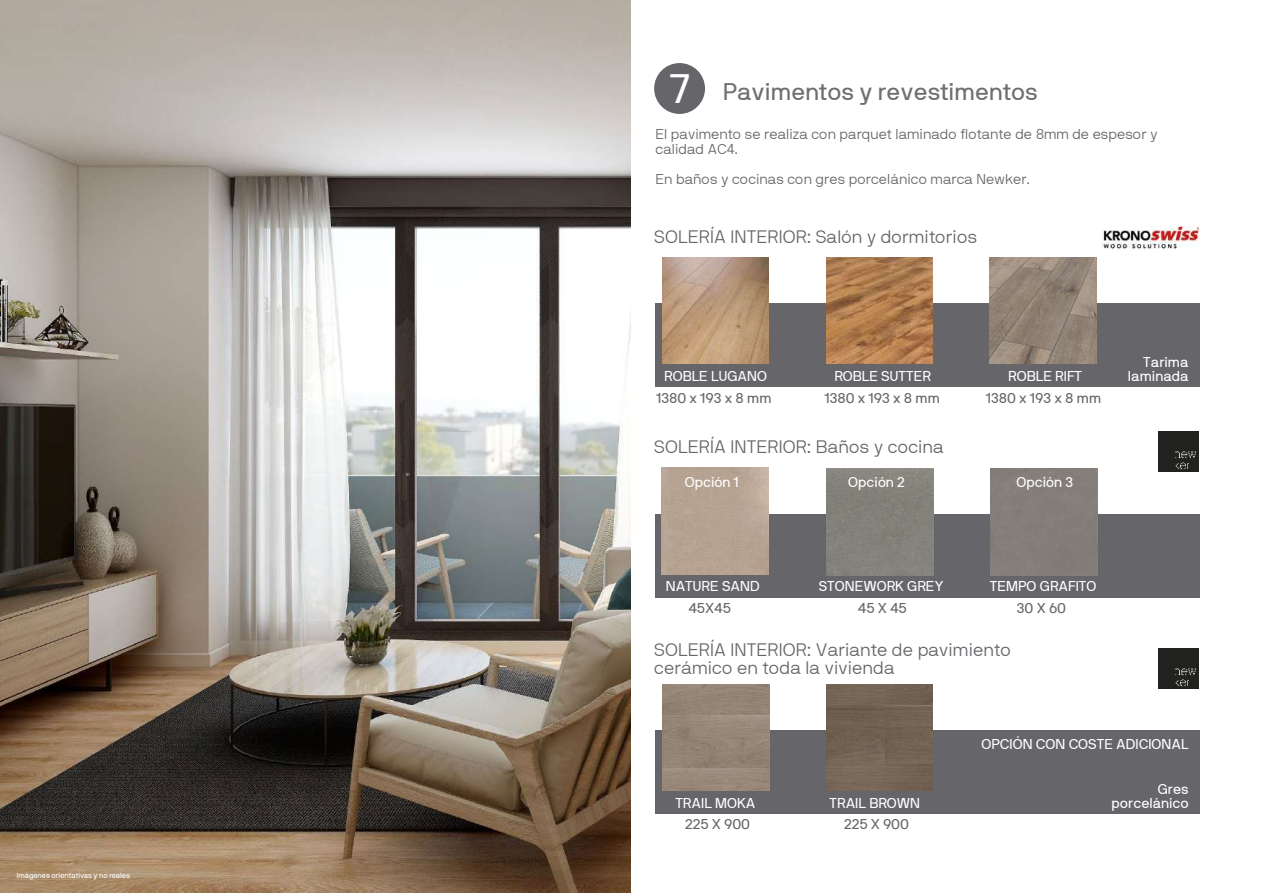
<style>
.page{position:relative;width:1263px;height:893px;background:#fff}
.page>*{position:absolute;margin:0;border:0;box-sizing:border-box;transform-origin:0 0}
.t1{font:24px "NB International Regular Webfont";color:#706f6f}
.t2{font:18px/18px "NB International Light Webfont";color:#65656a}
.t3{font:14.25px/13.5px "NB International Regular Webfont";color:#fff;text-align:right}
.t4{font:14.25px/15px "NB International Light Webfont";color:#65656a}
.t5{font:14.25px "NB International Regular Webfont";color:#65656a}
.t6{font:7.5px "NB International Pro";color:#fff}
.s1{font-size:41.1px;color:#fff}
</style>
<div class="page">
<img style="left:0;top:0;width:631px;height:893px">
<div style="left:654px;top:63px;width:51px;height:51px;background:#65656a;border-radius:50%"></div>
<div style="left:655px;top:303px;width:544px;height:83px;background:#65656a"></div>
<img style="left:662px;top:257px;width:107px;height:107px">
<img style="left:826px;top:257px;width:107px;height:107px">
<img style="left:990px;top:257px;width:106px;height:107px">
<img style="left:1158px;top:648px;width:40px;height:40px">
<div style="left:655px;top:730px;width:544px;height:83px;background:#65656a"></div>
<img style="left:663px;top:767px;width:106px;height:24px">
<img style="left:663px;top:684px;width:106px;height:32px">
<img style="left:690px;top:716px;width:79px;height:51px">
<img style="left:663px;top:716px;width:27px;height:51px">
<img style="left:826px;top:763px;width:107px;height:28px">
<div style="left:826px;top:684px;width:107px;height:22px;background:#746454"></div>
<img style="left:826px;top:706px;width:60px;height:57px">
<div style="left:886px;top:706px;width:47px;height:57px;background:#726253"></div>
<img style="left:1158px;top:432px;width:40px;height:40px">
<div style="left:655px;top:514px;width:544px;height:83px;background:#65656a"></div>
<img style="left:661px;top:468px;width:107px;height:106px">
<div style="left:826px;top:468px;width:107px;height:107px;background:#85827b"></div>
<div style="left:991px;top:468px;width:107px;height:107px;background:#847e79"></div>
<img style="left:1103px;top:226px;width:96px;height:24px">
<p class="t6" style="left:17px;top:871px;width:115px">Imágenes orientativas y no reales</p>
<h1 class="t1" style="left:669px;top:78px;width:369px"><span class="s1">7</span> Pavimentos y revestimentos</h1>
<p class="t4" style="left:656px;top:127px;width:504px">El pavimento se realiza con parquet laminado flotante de 8mm de espesor y calidad AC4.</p>
<p class="t4" style="left:656px;top:172px;width:376px">En baños y cocinas con gres porcelánico marca Newker.</p>
<p class="t2" style="left:654px;top:227px;width:324px">SOLERÍA INTERIOR: Salón y dormitorios</p>
<p class="t3" style="left:664px;top:369px;width:104px">ROBLE LUGANO</p>
<p class="t3" style="left:834px;top:369px;width:98px">ROBLE SUTTER</p>
<p class="t3" style="left:1008px;top:369px;width:75px">ROBLE RIFT</p>
<p class="t5" style="left:824px;top:390px;width:117px">1380 x 193 x 8 mm</p>
<p class="t5" style="left:656px;top:390px;width:117px">1380 x 193 x 8 mm</p>
<p class="t5" style="left:986px;top:390px;width:117px">1380 x 193 x 8 mm</p>
<p class="t2" style="left:654px;top:438px;width:291px">SOLERÍA INTERIOR: Baños y cocina</p>
<p class="t3" style="left:685px;top:475px;width:56px">Opción 1</p>
<p class="t3" style="left:848px;top:475px;width:58px">Opción 2</p>
<p class="t3" style="left:1016px;top:475px;width:58px">Opción 3</p>
<p class="t3" style="left:1128px;top:356px;width:62px">Tarima laminada</p>
<p class="t3" style="left:666px;top:579px;width:95px">NATURE SAND</p>
<p class="t5" style="left:688px;top:600px;width:44px">45X45</p>
<p class="t3" style="left:819px;top:579px;width:127px">STONEWORK GREY</p>
<p class="t5" style="left:858px;top:600px;width:50px">45 X 45</p>
<p class="t3" style="left:990px;top:579px;width:108px">TEMPO GRAFITO</p>
<p class="t5" style="left:1017px;top:600px;width:51px">30 X 60</p>
<p class="t2" style="left:654px;top:641px;width:358px">SOLERÍA INTERIOR: Variante de pavimiento cerámico en toda la vivienda</p>
<p class="t3" style="left:675px;top:796px;width:82px">TRAIL MOKA</p>
<p class="t3" style="left:830px;top:796px;width:92px">TRAIL BROWN</p>
<p class="t5" style="left:685px;top:816px;width:66px">225 X 900</p>
<p class="t5" style="left:844px;top:816px;width:66px">225 X 900</p>
<p class="t3" style="left:981px;top:737px;width:209px">OPCIÓN CON COSTE ADICIONAL</p>
<p class="t3" style="left:1111px;top:782px;width:79px">Gres porcelánico</p>
</div>
